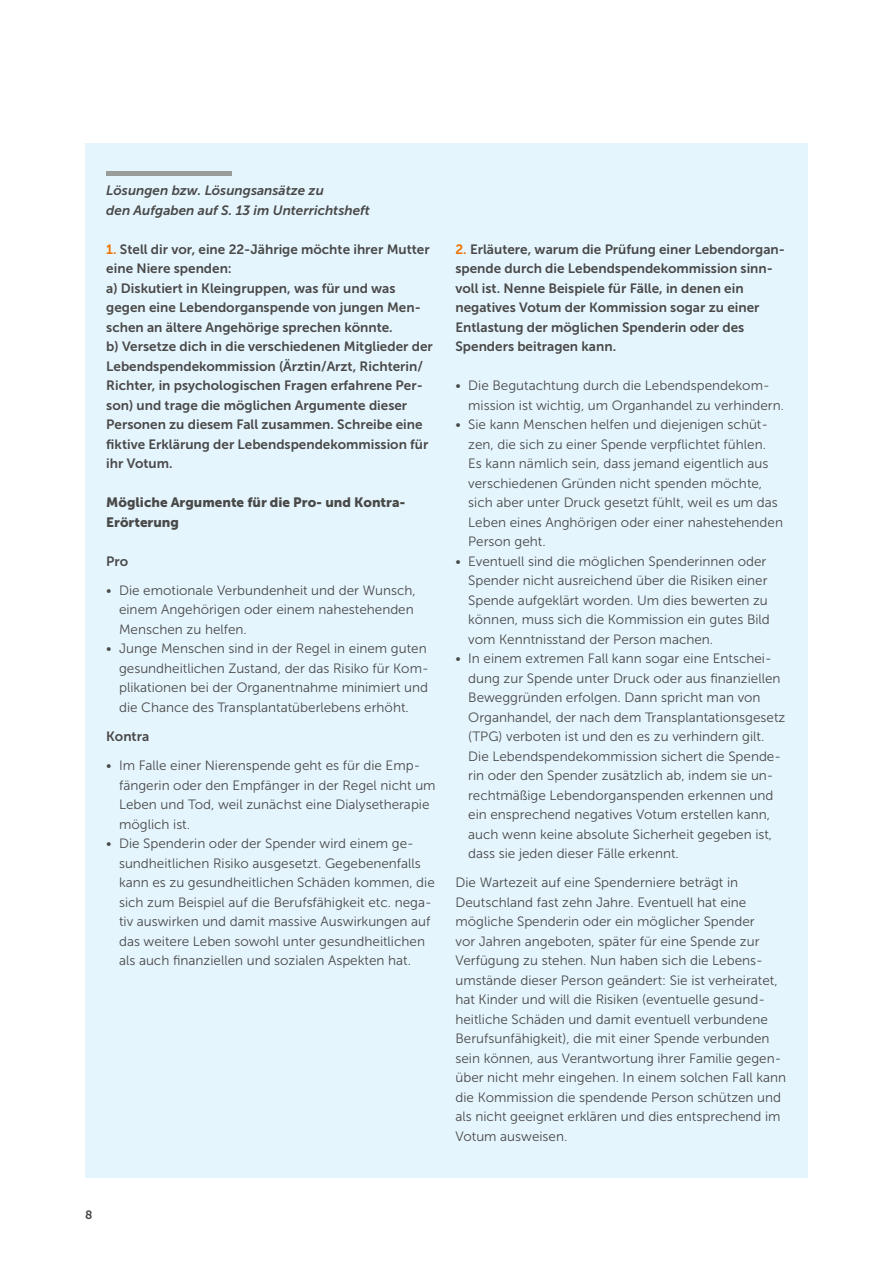
<style>
.page{position:relative;width:893px;height:1263px;background:#fff}
.page>*{position:absolute;margin:0;border:0;box-sizing:border-box;transform-origin:0 0}
.Main_p_Fliesstext{font:13.5px/19.5px "Museo Sans 300";color:#494948}
.t1{font:13.5px/19.5px "Museo Sans 700";color:#494948}
.t2{font:italic 13.5px/19.5px "Museo Sans 700";color:#494948}
.Infokaesten_p_Lösungen_Frage{font:13.5px/19.5px "Museo Sans 900";color:#494948}
.t3{font:12px "Museo Sans 700";color:#494948}
.s1{color:#ee7100}
</style>
<div class="page">
<div style="left:85px;top:143px;width:723px;height:1035px;background:#e5f5fe"></div>
<div style="left:106px;top:171px;width:125px;height:5px;background:#9a9b9b"></div>
<p class="t2" style="left:106px;top:181px;width:265px">Lösungen bzw. Lösungsansätze zu<br>den Aufgaben auf S. 13 im Unterrichtsheft</p>
<p class="t1" style="left:106px;top:239px;width:325px"><span class="s1">1.</span> Stell dir vor, eine 22-Jährige möchte ihrer Mutter eine Niere spenden:</p>
<p class="t1" style="left:106px;top:278px;width:316px">a) Diskutiert in Kleingruppen, was für und was gegen eine Lebendorganspende von jungen Men&shy;schen an ältere Angehörige sprechen könnte.</p>
<p class="t1" style="left:106px;top:337px;width:328px">b) Versetze dich in die verschiedenen Mitglieder der Lebendspendekommission (Ärztin/Arzt, Richterin/ Richter, in psychologischen Fragen erfahrene Per&shy;son) und trage die möglichen Argumente dieser Personen zu diesem Fall zusammen. Schreibe eine fiktive Erklärung der Lebendspendekommission für ihr Votum.</p>
<p class="Infokaesten_p_Lösungen_Frage" style="left:106px;top:492px;width:299px">Mögliche Argumente für die Pro- und Kontra-<br>Erörterung</p>
<p class="t1" style="left:106px;top:551px;width:24px">Pro</p>
<p class="Main_p_Fliesstext" style="left:119px;top:580px;width:298px;text-indent:-13px">• Die emotionale Verbundenheit und der Wunsch, einem Angehörigen oder einem nahestehenden<br>Menschen zu helfen.</p>
<p class="Main_p_Fliesstext" style="left:119px;top:639px;width:311px;text-indent:-13px">• Junge Menschen sind in der Regel in einem guten gesundheitlichen Zustand, der das Risiko für Kom&shy;plikationen bei der Organentnahme minimiert und die Chance des Transplantatüberlebens erhöht.</p>
<p class="t1" style="left:106px;top:727px;width:44px">Kontra</p>
<p class="Main_p_Fliesstext" style="left:119px;top:756px;width:318px;text-indent:-13px">• Im Falle einer Nierenspende geht es für die Emp&shy;fängerin oder den Empfänger in der Regel nicht um Leben und Tod, weil zunächst eine Dialysetherapie möglich ist.</p>
<p class="Main_p_Fliesstext" style="left:119px;top:834px;width:317px;text-indent:-13px">• Die Spenderin oder der Spender wird einem ge&shy;sundheitlichen Risiko ausgesetzt. Gegebenenfalls kann es zu gesundheitlichen Schäden kommen, die sich zum Beispiel auf die Berufsfähigkeit etc. nega&shy;tiv auswirken und damit massive Auswirkungen auf das weitere Leben sowohl unter gesundheitlichen als auch finanziellen und sozialen Aspekten hat.</p>
<p class="t1" style="left:455px;top:239px;width:331px"><span class="s1">2.</span> Erläutere, warum die Prüfung einer Lebendorgan&shy;spende durch die Lebendspendekommission sinn&shy;voll ist. Nenne Beispiele für Fälle, in denen ein negatives Votum der Kommission sogar zu einer Entlastung der möglichen Spenderin oder des Spenders beitragen kann.</p>
<p class="Main_p_Fliesstext" style="left:468px;top:376px;width:315px;text-indent:-13px">• Die Begutachtung durch die Lebendspendekom&shy;mission ist wichtig, um Organhandel zu verhindern.</p>
<p class="Main_p_Fliesstext" style="left:468px;top:415px;width:316px;text-indent:-13px">• Sie kann Menschen helfen und diejenigen schüt&shy;zen, die sich zu einer Spende verpflichtet fühlen.<br>Es kann nämlich sein, dass jemand eigentlich aus verschiedenen Gründen nicht spenden möchte, sich aber unter Druck gesetzt fühlt, weil es um das Leben eines Anghörigen oder einer nahestehenden Person geht.</p>
<p class="Main_p_Fliesstext" style="left:468px;top:551px;width:303px;text-indent:-13px">• Eventuell sind die möglichen Spenderinnen oder Spender nicht ausreichend über die Risiken einer Spende aufgeklärt worden. Um dies bewerten zu können, muss sich die Kommission ein gutes Bild vom Kenntnisstand der Person machen.</p>
<p class="Main_p_Fliesstext" style="left:468px;top:649px;width:319px;text-indent:-13px">• In einem extremen Fall kann sogar eine Entschei&shy;dung zur Spende unter Druck oder aus finanziellen Beweggründen erfolgen. Dann spricht man von Organhandel, der nach dem Transplantationsgesetz (TPG) verboten ist und den es zu verhindern gilt.<br>Die Lebendspendekommission sichert die Spende&shy;rin oder den Spender zusätzlich ab, indem sie un&shy;rechtmäßige Lebendorganspenden erkennen und ein ensprechend negatives Votum erstellen kann, auch wenn keine absolute Sicherheit gegeben ist, dass sie jeden dieser Fälle erkennt.</p>
<p class="Main_p_Fliesstext" style="left:455px;top:873px;width:332px">Die Wartezeit auf eine Spenderniere beträgt in Deutschland fast zehn Jahre. Eventuell hat eine mögliche Spenderin oder ein möglicher Spender<br>vor Jahren angeboten, später für eine Spende zur Verfügung zu stehen. Nun haben sich die Lebens&shy;umstände dieser Person geändert: Sie ist verheiratet, hat Kinder und will die Risiken (eventuelle gesund&shy;heitliche Schäden und damit eventuell verbundene Berufsunfähigkeit), die mit einer Spende verbunden sein können, aus Verantwortung ihrer Familie gegen&shy;über nicht mehr eingehen. In einem solchen Fall kann die Kommission die spendende Person schützen und als nicht geeignet erklären und dies entsprechend im Votum ausweisen.</p>
<p class="t3" style="left:85px;top:1208px;width:9px">8</p>
</div>
